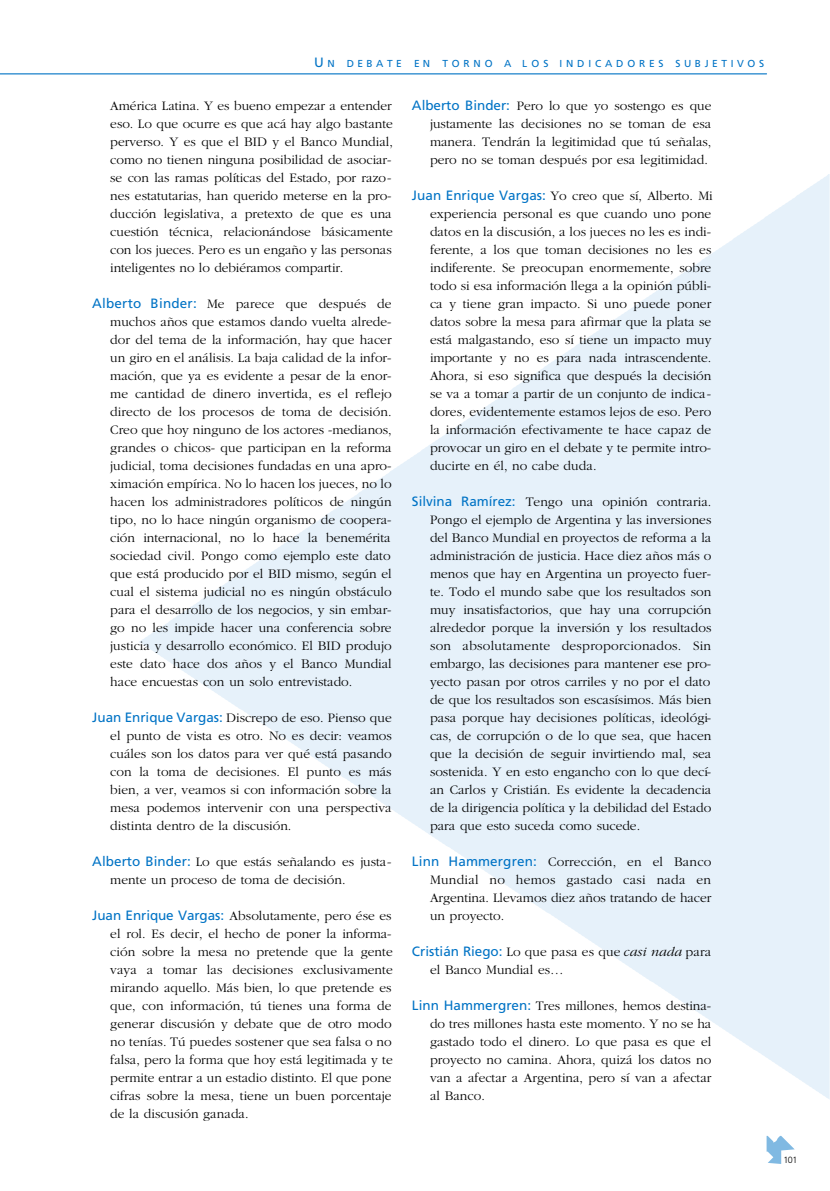
<style>
.page{position:relative;width:830px;height:1191px;background:#fff}
.page>*{position:absolute;margin:0;border:0;box-sizing:border-box;transform-origin:0 0}
.t1{font:300 13.5px/18px "Garamond";color:#000;text-align:justify}
.t2{font:10.2px "Frutiger";letter-spacing:.38em;color:#0073c5}
.t3{font:300 9px "Frutiger";color:#000}
.s1{font-size:13.5px}
.s2{font-family:"Frutiger";font-weight:400;color:#0073c5}
.s3{font-style:italic}
</style>
<div class="page">
<svg style="left:139px;top:175px;width:689px;height:473px;fill:#e6f1fa"></svg>
<hr style="left:0;top:74px;width:766px;height:1px;background:#0073c5">
<svg style="left:766px;top:1136px;width:28px;height:28px"></svg>
<p class="t2" style="left:314px;top:58px;width:451px"><span class="s1">U</span>N DEBATE EN TORNO A LOS INDICADORES SUBJETIVOS</p>
<p class="t1" style="left:110px;top:97px;width:284px">América Latina. Y es bueno empezar a entender eso. Lo que ocurre es que acá hay algo bastante perverso. Y es que el BID y el Banco Mundial, como no tienen ninguna posibilidad de asociar&shy;se con las ramas políticas del Estado, por razo&shy;nes estatutarias, han querido meterse en la pro&shy;ducción legislativa, a pretexto de que es una cuestión técnica, relacionándose básicamente con los jueces. Pero es un engaño y las personas inteligentes no lo debiéramos compartir.</p>
<p class="t1" style="left:110px;top:295px;width:283px;text-indent:-18px"><span class="s2">Alberto Binder:</span> Me parece que después de muchos años que estamos dando vuelta alrede&shy;dor del tema de la información, hay que hacer un giro en el análisis. La baja calidad de la infor&shy;mación, que ya es evidente a pesar de la enor&shy;me cantidad de dinero invertida, es el reflejo directo de los procesos de toma de decisión.<br>Creo que hoy ninguno de los actores -medianos, grandes o chicos- que participan en la reforma judicial, toma decisiones fundadas en una apro&shy;ximación empírica. No lo hacen los jueces, no lo hacen los administradores políticos de ningún tipo, no lo hace ningún organismo de coopera&shy;ción internacional, no lo hace la benemérita sociedad civil. Pongo como ejemplo este dato que está producido por el BID mismo, según el cual el sistema judicial no es ningún obstáculo para el desarrollo de los negocios, y sin embar&shy;go no les impide hacer una conferencia sobre justicia y desarrollo económico. El BID produjo este dato hace dos años y el Banco Mundial hace encuestas con un solo entrevistado.</p>
<p class="t1" style="left:110px;top:709px;width:283px;text-indent:-18px"><span class="s2">Juan Enrique Vargas:</span> Discrepo de eso. Pienso que el punto de vista es otro. No es decir: veamos cuáles son los datos para ver qué está pasando con la toma de decisiones. El punto es más bien, a ver, veamos si con información sobre la mesa podemos intervenir con una perspectiva distinta dentro de la discusión.</p>
<p class="t1" style="left:110px;top:853px;width:283px;text-indent:-18px"><span class="s2">Alberto Binder:</span> Lo que estás señalando es justa&shy;mente un proceso de toma de decisión.</p>
<p class="t1" style="left:110px;top:907px;width:284px;text-indent:-18px"><span class="s2">Juan Enrique Vargas:</span> Absolutamente, pero ése es el rol. Es decir, el hecho de poner la informa&shy;ción sobre la mesa no pretende que la gente vaya a tomar las decisiones exclusivamente mirando aquello. Más bien, lo que pretende es que, con información, tú tienes una forma de generar discusión y debate que de otro modo no tenías. Tú puedes sostener que sea falsa o no falsa, pero la forma que hoy está legitimada y te permite entrar a un estadio distinto. El que pone cifras sobre la mesa, tiene un buen porcentaje de la discusión ganada.</p>
<p class="t1" style="left:430px;top:97px;width:283px;text-indent:-18px"><span class="s2">Alberto Binder:</span> Pero lo que yo sostengo es que justamente las decisiones no se toman de esa manera. Tendrán la legitimidad que tú señalas, pero no se toman después por esa legitimidad.</p>
<p class="t1" style="left:430px;top:187px;width:284px;text-indent:-18px"><span class="s2">Juan Enrique Vargas:</span> Yo creo que sí, Alberto. Mi experiencia personal es que cuando uno pone datos en la discusión, a los jueces no les es indi&shy;ferente, a los que toman decisiones no les es indiferente. Se preocupan enormemente, sobre todo si esa información llega a la opinión públi&shy;ca y tiene gran impacto. Si uno puede poner datos sobre la mesa para afirmar que la plata se está malgastando, eso sí tiene un impacto muy importante y no es para nada intrascendente.<br>Ahora, si eso significa que después la decisión se va a tomar a partir de un conjunto de indica&shy;dores, evidentemente estamos lejos de eso. Pero la información efectivamente te hace capaz de provocar un giro en el debate y te permite intro&shy;ducirte en él, no cabe duda.</p>
<p class="t1" style="left:430px;top:493px;width:283px;text-indent:-18px"><span class="s2">Silvina Ramírez:</span> Tengo una opinión contraria.<br>Pongo el ejemplo de Argentina y las inversiones del Banco Mundial en proyectos de reforma a la administración de justicia. Hace diez años más o menos que hay en Argentina un proyecto fuer&shy;te. Todo el mundo sabe que los resultados son muy insatisfactorios, que hay una corrupción alrededor porque la inversión y los resultados son absolutamente desproporcionados. Sin embargo, las decisiones para mantener ese pro&shy;yecto pasan por otros carriles y no por el dato de que los resultados son escasísimos. Más bien pasa porque hay decisiones políticas, ideológi&shy;cas, de corrupción o de lo que sea, que hacen que la decisión de seguir invirtiendo mal, sea sostenida. Y en esto engancho con lo que decí&shy;an Carlos y Cristián. Es evidente la decadencia de la dirigencia política y la debilidad del Estado para que esto suceda como sucede.</p>
<p class="t1" style="left:430px;top:853px;width:283px;text-indent:-18px"><span class="s2">Linn Hammergren:</span> Corrección, en el Banco Mundial no hemos gastado casi nada en Argentina. Llevamos diez años tratando de hacer un proyecto.</p>
<p class="t1" style="left:430px;top:943px;width:283px;text-indent:-18px"><span class="s2">Cristián Riego:</span> Lo que pasa es que <span class="s3">casi nada</span> para el Banco Mundial es…</p>
<p class="t1" style="left:430px;top:997px;width:283px;text-indent:-18px"><span class="s2">Linn Hammergren:</span> Tres millones, hemos destina&shy;do tres millones hasta este momento. Y no se ha gastado todo el dinero. Lo que pasa es que el proyecto no camina. Ahora, quizá los datos no van a afectar a Argentina, pero sí van a afectar al Banco.</p>
<p class="t3" style="left:783px;top:1155px;width:16px">101</p>
</div>
